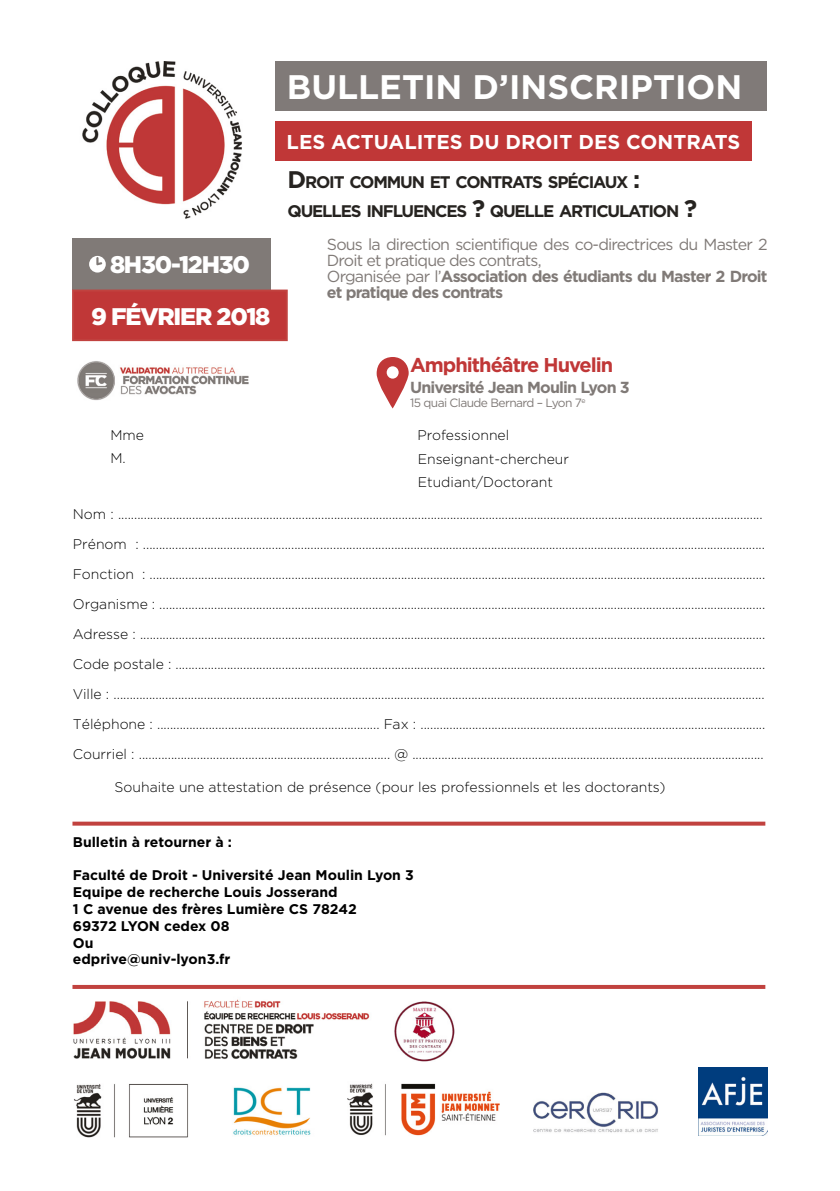
<style>
.page{position:relative;width:840px;height:1191px;background:#fff}
.page>*{position:absolute;margin:0;border:0;box-sizing:border-box;transform-origin:0 0}
.t1{font:700 34px "Gotham";color:#fff}
.t2{font:900 24px "Gotham";letter-spacing:-.05em;color:#fff}
.t3{font:700 20px "Gotham";color:#fff}
.t4{font:700 20px "Gotham";letter-spacing:-.05em;color:#c03737}
.t5{font:700 16.8px/29.6px "Gotham";letter-spacing:-.07em;color:#262320}
.t6{font:16px/16px "Gotham";letter-spacing:-.05em;color:#807a77}
.t7{font:700 16px "Gotham";letter-spacing:-.05em;color:#807a77}
.t8{font:300 14px/30px "Gotham";color:#000}
.t9{font:700 14px/16.8px "Gotham";color:#000}
.t10{font:12px "Gotham";letter-spacing:-.05em;color:#807a77}
.s1{font-size:24px}
.s2{font-weight:700}
</style>
<div class="page">
<div style="left:275px;top:62px;width:491px;height:49px;background:#807a78"></div>
<svg style="left:72px;top:821px;width:693px;height:4px;background:#ca605d"></svg>
<hr style="left:72px;top:985px;width:693px;height:4px;background:#c1423f">
<img style="left:77px;top:361px;width:172px;height:39px">
<img style="left:82px;top:62px;width:160px;height:157px">
<img style="left:73px;top:999px;width:297px;height:60px">
<div style="left:72px;top:238px;width:198px;height:51px;background:#807a77"></div>
<svg style="left:89px;top:256px;width:17px;height:16px"></svg>
<svg style="left:376px;top:357px;width:32px;height:51px"></svg>
<div style="left:73px;top:290px;width:213px;height:50px;background:#c03737"></div>
<div style="left:72px;top:289px;width:215px;height:52px;border:2px solid #c1423f"></div>
<div style="left:275px;top:121px;width:476px;height:40px;background:#c03737"></div>
<img style="left:233px;top:1087px;width:78px;height:48px">
<img style="left:394px;top:1001px;width:60px;height:61px">
<img style="left:347px;top:1083px;width:152px;height:53px">
<img style="left:533px;top:1092px;width:125px;height:41px">
<img style="left:74px;top:1084px;width:115px;height:53px">
<img style="left:698px;top:1067px;width:68px;height:68px">
<h1 class="t1" style="left:286px;top:67px;width:457px">BULLETIN D’INSCRIPTION</h1>
<h2 class="t2" style="left:110px;top:250px;width:141px">8H30-12H30</h2>
<h2 class="t2" style="left:91px;top:303px;width:181px">9 FÉVRIER 2018</h2>
<h3 class="t3" style="left:286px;top:130px;width:455px">LES ACTUALITES DU DROIT DES CONTRATS</h3>
<p class="t5" style="left:287px;top:166px;width:411px"><span class="s1">D</span>ROIT COMMUN ET CONTRATS SPÉCIAUX <span class="s1">:<br></span>QUELLES INFLUENCES <span class="s1">?</span> QUELLE ARTICULATION <span class="s1">?</span></p>
<p class="t6" style="left:327px;top:236px;width:442px">Sous la direction scientifique des co-directrices du Master 2<br>Droit et pratique des contrats,<br>Organisée par l’<span class="s2">Association des étudiants du Master 2 Droit et pratique des contrats</span></p>
<h3 class="t4" style="left:410px;top:353px;width:205px">Amphithéâtre Huvelin</h3>
<p class="t7" style="left:410px;top:378px;width:221px">Université Jean Moulin Lyon 3</p>
<p class="t10" style="left:410px;top:396px;width:177px">15 quai Claude Bernard – Lyon 7<sup>e</sup></p>
<p class="t8" style="left:110px;top:423px;width:35px;line-height:23.2px">Mme<br>M.</p>
<p class="t8" style="left:417px;top:423px;width:153px;line-height:23.6px">Professionnel<br>Enseignant-chercheur<br>Etudiant/Doctorant</p>
<p class="t8" style="left:73px;top:498px;width:693px">Nom : ........................................................................................................................................................................................................<br>Prénom : .................................................................................................................................................................................................<br>Fonction : ...............................................................................................................................................................................................<br>Organisme : ............................................................................................................................................................................................<br>Adresse : ..................................................................................................................................................................................................<br>Code postale : .......................................................................................................................................................................................<br>Ville : ..........................................................................................................................................................................................................<br>Téléphone : ..................................................................... Fax : ...........................................................................................................<br>Courriel : .............................................................................. @ .............................................................................................................</p>
<p class="t8" style="left:114px;top:771px;width:552px">Souhaite une attestation de présence (pour les professionnels et les doctorants)</p>
<p class="t9" style="left:73px;top:833px;width:160px">Bulletin à retourner à :</p>
<p class="t9" style="left:73px;top:866px;width:342px">Faculté de Droit - Université Jean Moulin Lyon 3<br>Equipe de recherche Louis Josserand<br>1 C avenue des frères Lumière CS 78242<br>69372 LYON cedex 08<br>Ou<br>edprive@univ-lyon3.fr</p>
</div>
